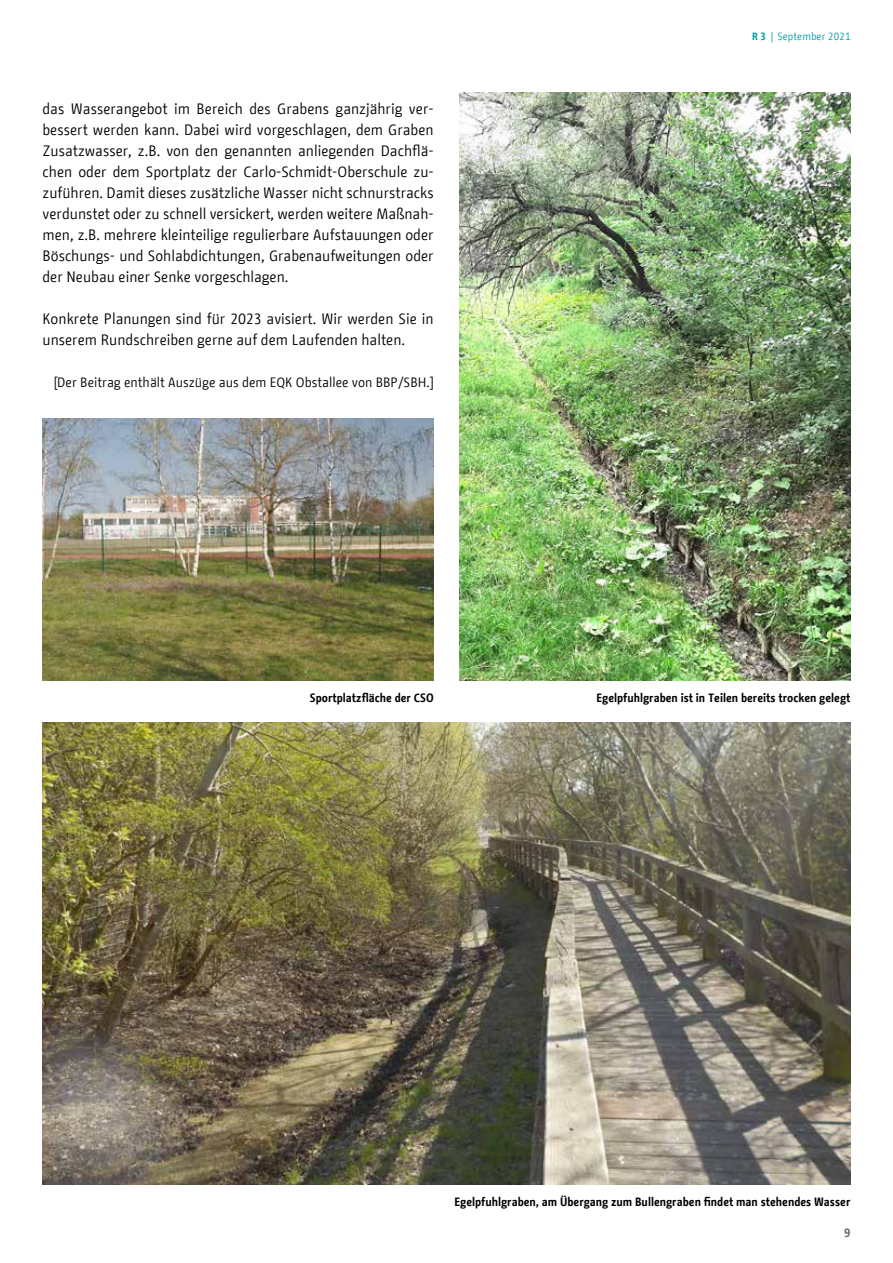
<style>
.page{position:relative;width:893px;height:1263px;background:#fff}
.page>*{position:absolute;margin:0;border:0;box-sizing:border-box;transform-origin:0 0}
.t1{font:15px/21px "BMF Change";color:#000;text-align:justify}
.t2{font:13.5px "BMF Change";color:#000}
.t3{font:700 12px "BMF Change";color:#000}
.t4{font:700 12px "BMF Change";color:#706f6f}
.t5{font:10.5px "BMF Change";letter-spacing:.01em;color:#009ba4}
.s1{font-weight:700}
</style>
<div class="page">
<img style="left:43px;top:723px;width:807px;height:462px">
<img style="left:459px;top:93px;width:391px;height:588px">
<img style="left:43px;top:418px;width:391px;height:262px">
<p class="t1" style="left:43px;top:98px;width:393px">das Wasserangebot im Bereich des Grabens ganzjährig ver&shy;bessert werden kann. Dabei wird vorgeschlagen, dem Graben Zusatzwasser, z.B. von den genannten anliegenden Dachflä&shy;chen oder dem Sportplatz der Carlo-Schmidt-Oberschule zu&shy;zuführen. Damit dieses zusätzliche Wasser nicht schnurstracks verdunstet oder zu schnell versickert, werden weitere Maßnah&shy;men, z.B. mehrere kleinteilige regulierbare Aufstauungen oder Böschungs- und Sohlabdichtungen, Grabenaufweitungen oder der Neubau einer Senke vorgeschlagen.</p>
<p class="t1" style="left:43px;top:308px;width:393px">Konkrete Planungen sind für 2023 avisiert. Wir werden Sie in unserem Rundschreiben gerne auf dem Laufenden halten.</p>
<p class="t2" style="left:53px;top:372px;width:382px">[Der Beitrag enthält Auszüge aus dem EQK Obstallee von BBP/SBH.]</p>
<p class="t5" style="left:752px;top:29px;width:100px"><span class="s1">R 3</span> | September 2021</p>
<p class="t3" style="left:310px;top:689px;width:125px">Sportplatzfläche der CSO</p>
<p class="t3" style="left:596px;top:689px;width:256px">Egelpfuhlgraben ist in Teilen bereits trocken gelegt</p>
<p class="t3" style="left:454px;top:1193px;width:398px">Egelpfuhlgraben, am Übergang zum Bullengraben findet man stehendes Wasser</p>
<p class="t4" style="left:844px;top:1224px;width:8px">9</p>
</div>
